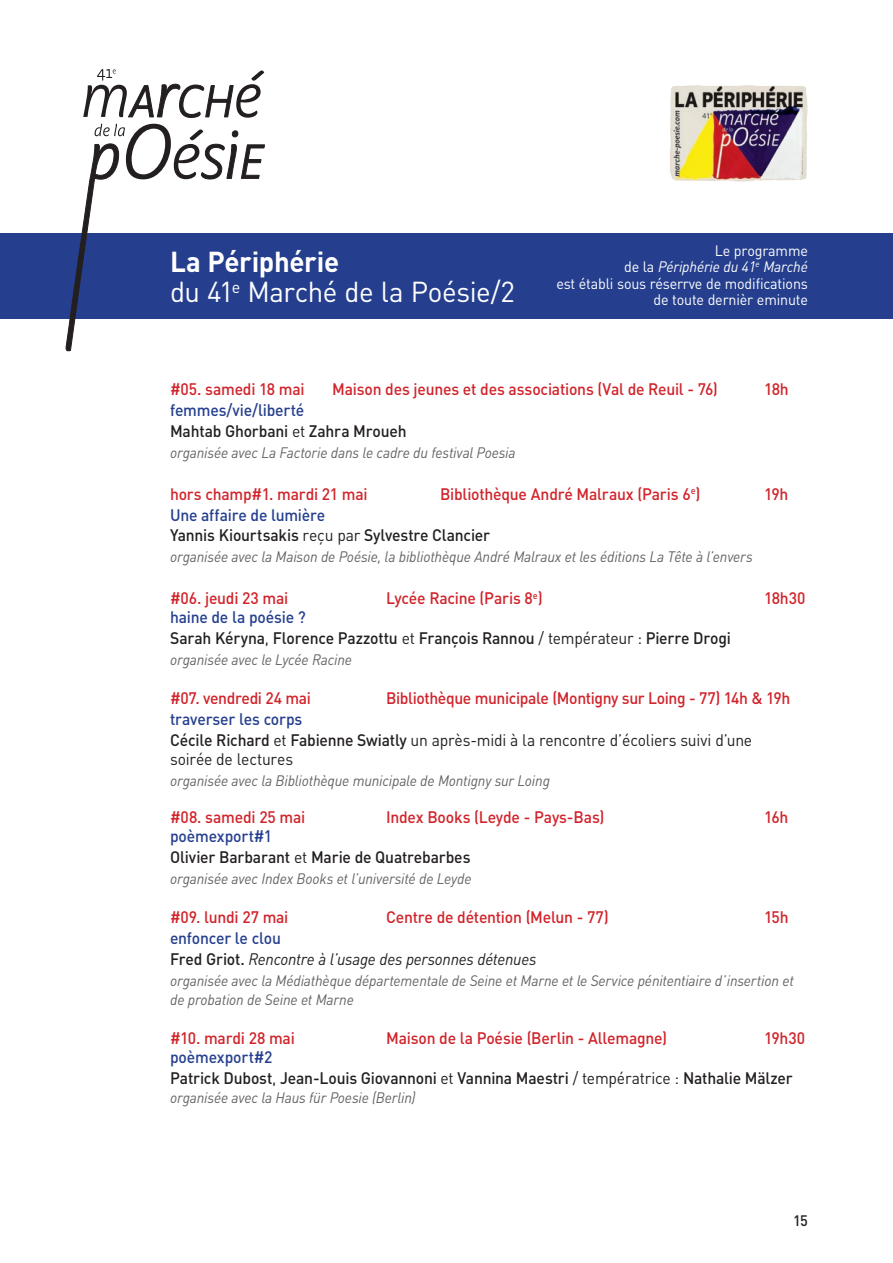
<style>
.page{position:relative;width:893px;height:1263px;background:#fff}
.page>*{position:absolute;margin:0;border:0;box-sizing:border-box;transform-origin:0 0}
.t1{font:28.5px "DIN Pro";letter-spacing:-.02em;color:#fff}
.t2{font:700 28.5px "DIN Pro";letter-spacing:-.015em;color:#fff}
.t3{font:500 16.5px "DIN Pro";letter-spacing:-.015em;color:#d1232a;scale:.95 1}
.t4{font:500 16.5px "DIN Pro";letter-spacing:-.015em;color:#231f20;scale:.95 1}
.t5{font:500 16.5px "DIN Pro";letter-spacing:-.015em;color:#253f8e;scale:.95 1}
.t6{font:16.5px/18.8px "DIN Pro";letter-spacing:-.015em;color:#231f20;scale:.95 1}
.t7{font:italic 16.5px "DIN Pro";letter-spacing:-.015em;color:#231f20;scale:.95 1}
.t8{font:italic 15px/18.8px "DIN Pro";letter-spacing:-.01em;color:#636366;scale:.95 1}
.t9{font:15px/16.5px "DIN Pro";letter-spacing:-.01em;color:#fff;text-align:right;scale:.95 1}
.t10{font:500 15px "DIN Pro";color:#231f20}
.s1{font-style:italic}
.s2{font-weight:400}
.s3{font-weight:500}
.s4{font-weight:500;font-style:normal}
</style>
<div class="page">
<div style="left:0;top:234px;width:893px;height:85px;background:#253f8e"></div>
<img style="left:670px;top:85px;width:81px;height:87px">
<svg style="left:83px;top:69px;width:181px;height:49px"></svg>
<svg style="left:65px;top:124px;width:200px;height:228px"></svg>
<p class="t2" style="left:170px;top:243px;width:171px">La Périphérie</p>
<p class="t1" style="left:170px;top:273px;width:346px">du 41<sup>e</sup> Marché de la Poésie/2</p>
<p class="t9" style="left:556px;top:242px;width:266px">Le programme<br>de la <span class="s1">Périphérie du 41</span><sup>e</sup> <span class="s1">Marché<br></span>est établi sous réserrve de modifications de toute dernièr eminute</p>
<p class="t3" style="left:170px;top:378px;width:143px">#05. samedi 18 mai</p>
<p class="t3" style="left:332px;top:378px;width:408px">Maison des jeunes et des associations (Val de Reuil - 76)</p>
<p class="t3" style="left:764px;top:378px;width:28px">18h</p>
<p class="t5" style="left:170px;top:399px;width:143px">femmes/vie/liberté</p>
<p class="t4" style="left:170px;top:420px;width:250px">Mahtab Ghorbani <span class="s2">et</span> Zahra Mroueh</p>
<p class="t8" style="left:170px;top:443px;width:365px">organisée avec La Factorie dans le cadre du festival Poesia</p>
<p class="t3" style="left:170px;top:482px;width:209px">hors champ#1. mardi 21 mai</p>
<p class="t3" style="left:440px;top:482px;width:276px">Bibliothèque André Malraux (Paris 6<sup>e</sup>)</p>
<p class="t3" style="left:764px;top:482px;width:27px">19h</p>
<p class="t5" style="left:170px;top:503px;width:165px">Une affaire de lumière</p>
<p class="t4" style="left:170px;top:524px;width:338px">Yannis Kiourtsakis <span class="s2">reçu par</span> Sylvestre Clancier</p>
<p class="t8" style="left:170px;top:547px;width:615px">organisée avec la Maison de Poésie, la bibliothèque André Malraux et les éditions La Tête à l’envers</p>
<p class="t3" style="left:170px;top:587px;width:126px">#06. jeudi 23 mai</p>
<p class="t3" style="left:386px;top:587px;width:166px">Lycée Racine (Paris 8<sup>e</sup>)</p>
<p class="t3" style="left:764px;top:587px;width:45px">18h30</p>
<p class="t5" style="left:170px;top:606px;width:144px">haine de la poésie ?</p>
<p class="t4" style="left:170px;top:626px;width:592px">Sarah Kéryna<span class="s2">,</span> Florence Pazzottu <span class="s2">et</span> François Rannou <span class="s2">/ températeur :</span> Pierre Drogi</p>
<p class="t8" style="left:170px;top:650px;width:193px">organisée avec le Lycée Racine</p>
<p class="t3" style="left:170px;top:687px;width:150px">#07. vendredi 24 mai</p>
<p class="t3" style="left:386px;top:687px;width:427px">Bibliothèque municipale (Montigny sur Loing - 77) 14h &amp; 19h</p>
<p class="t5" style="left:170px;top:708px;width:141px">traverser les corps</p>
<p class="t6" style="left:170px;top:730px;width:614px"><span class="s3">Cécile Richard</span> et <span class="s3">Fabienne Swiatly</span> un après-midi à la rencontre d’écoliers suivi d’une soirée de lectures</p>
<p class="t8" style="left:170px;top:771px;width:401px">organisée avec la Bibliothèque municipale de Montigny sur Loing</p>
<p class="t3" style="left:170px;top:806px;width:144px">#08. samedi 25 mai</p>
<p class="t3" style="left:386px;top:806px;width:231px">Index Books (Leyde - Pays-Bas)</p>
<p class="t3" style="left:764px;top:806px;width:27px">16h</p>
<p class="t5" style="left:170px;top:825px;width:109px">poèmexport#1</p>
<p class="t4" style="left:170px;top:845px;width:318px">Olivier Barbarant <span class="s2">et</span> Marie de Quatrebarbes</p>
<p class="t8" style="left:170px;top:869px;width:319px">organisée avec Index Books et l’université de Leyde</p>
<p class="t3" style="left:170px;top:906px;width:126px">#09. lundi 27 mai</p>
<p class="t3" style="left:386px;top:906px;width:236px">Centre de détention (Melun - 77)</p>
<p class="t3" style="left:764px;top:906px;width:27px">15h</p>
<p class="t5" style="left:170px;top:927px;width:118px">enfoncer le clou</p>
<p class="t7" style="left:170px;top:949px;width:387px"><span class="s4">Fred Griot.</span> Rencontre à l’usage des personnes détenues</p>
<p class="t8" style="left:170px;top:971px;width:658px">organisée avec la Médiathèque départementale de Seine et Marne et le Service pénitentiaire d’insertion et de probation de Seine et Marne</p>
<p class="t3" style="left:170px;top:1027px;width:133px">#10. mardi 28 mai</p>
<p class="t3" style="left:386px;top:1027px;width:297px">Maison de la Poésie (Berlin - Allemagne)</p>
<p class="t3" style="left:764px;top:1027px;width:45px">19h30</p>
<p class="t5" style="left:170px;top:1046px;width:109px">poèmexport#2</p>
<p class="t4" style="left:170px;top:1067px;width:657px">Patrick Dubost<span class="s2">,</span> Jean-Louis Giovannoni <span class="s2">et</span> Vannina Maestri <span class="s2">/ températrice :</span> Nathalie Mälzer</p>
<p class="t8" style="left:170px;top:1088px;width:260px">organisée avec la Haus für Poesie (Berlin)</p>
<p class="t10" style="left:793px;top:1210px;width:16px">15</p>
</div>
